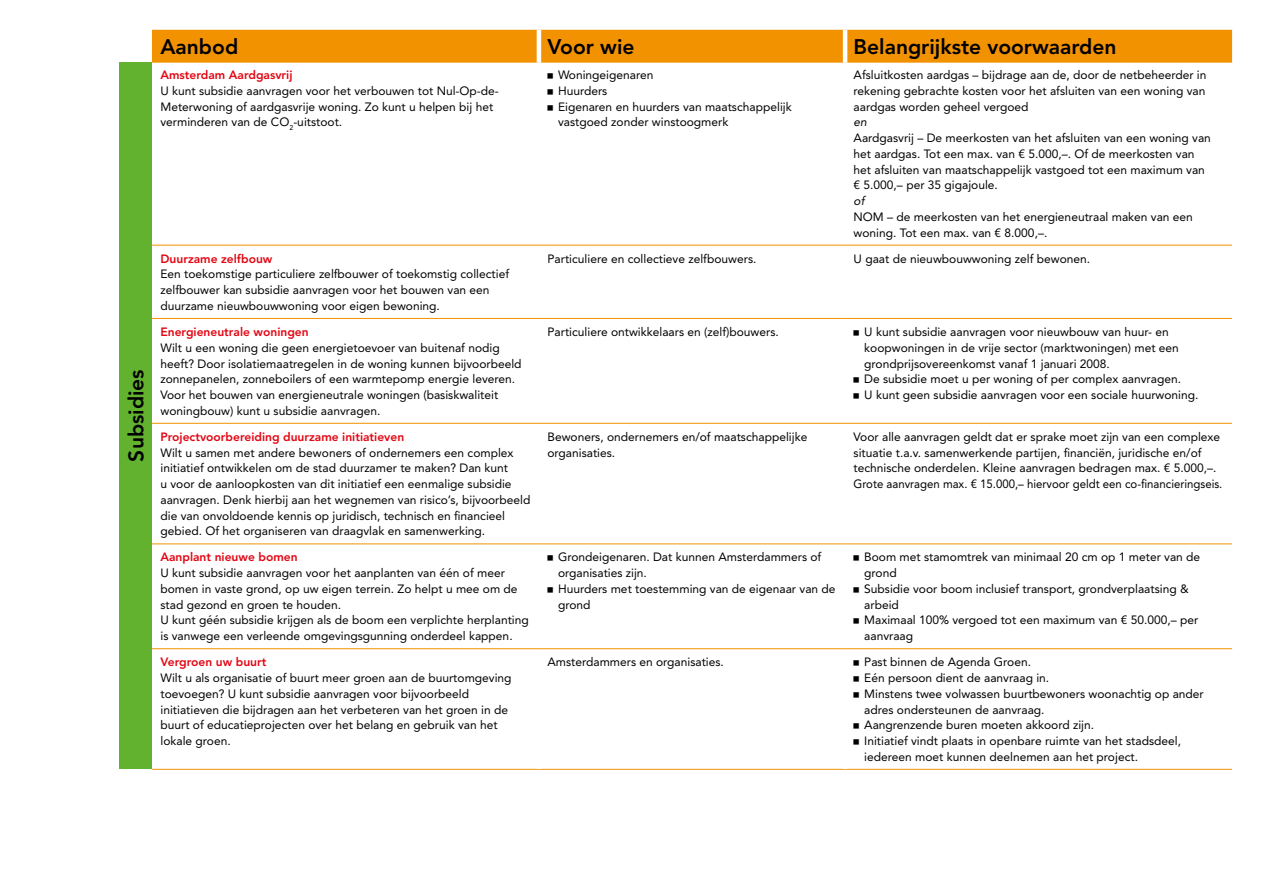
<style>
.page{position:relative;width:1263px;height:893px;background:#fff}
.page>*{position:absolute;margin:0;border:0;box-sizing:border-box;transform-origin:0 0}
.t1{font:800 21px "Avenir LT Std";color:#000}
.t2{font:12px/15.8px "Avenir LT Std";color:#000}
.t3{font:800 12px "Avenir LT Std";color:#e30613}
.t4{font:italic 12px "Avenir LT Std";color:#000}
.s1{font-family:"ASD Formfont"}
</style>
<div class="page">
<div style="left:152px;top:30px;width:1080px;height:33px;background:#f39200"></div>
<div style="left:119px;top:63px;width:33px;height:706px;background:#62b22f"></div>
<hr style="left:152px;top:769px;width:387px;height:1px;background:#f39200">
<hr style="left:539px;top:769px;width:306px;height:1px;background:#f39200">
<hr style="left:845px;top:769px;width:387px;height:1px;background:#f39200">
<hr style="left:537px;top:30px;width:4px;height:33px;background:#fff">
<hr style="left:843px;top:30px;width:4px;height:33px;background:#fff">
<hr style="left:152px;top:245px;width:387px;height:1px;background:#f39200">
<hr style="left:539px;top:245px;width:306px;height:1px;background:#f39200">
<hr style="left:845px;top:245px;width:387px;height:1px;background:#f39200">
<hr style="left:152px;top:318px;width:387px;height:1px;background:#f39200">
<hr style="left:539px;top:318px;width:306px;height:1px;background:#f39200">
<hr style="left:845px;top:318px;width:387px;height:1px;background:#f39200">
<hr style="left:152px;top:423px;width:387px;height:1px;background:#f39200">
<hr style="left:539px;top:423px;width:306px;height:1px;background:#f39200">
<hr style="left:845px;top:423px;width:387px;height:1px;background:#f39200">
<hr style="left:152px;top:543px;width:387px;height:1px;background:#f39200">
<hr style="left:539px;top:543px;width:306px;height:1px;background:#f39200">
<hr style="left:845px;top:543px;width:387px;height:1px;background:#f39200">
<hr style="left:152px;top:648px;width:387px;height:1px;background:#f39200">
<hr style="left:539px;top:648px;width:306px;height:1px;background:#f39200">
<hr style="left:845px;top:648px;width:387px;height:1px;background:#f39200">
<p class="t1" style="left:124px;top:461px;width:94px;rotate:-90deg">Subsidies</p>
<p class="t1" style="left:160px;top:34px;width:79px">Aanbod</p>
<p class="t1" style="left:547px;top:34px;width:89px">Voor wie</p>
<p class="t1" style="left:854px;top:34px;width:264px">Belangrijkste voorwaarden</p>
<p class="t3" style="left:160px;top:68px;width:134px">Amsterdam Aardgasvrij</p>
<p class="t2" style="left:160px;top:83px;width:340px">U kunt subsidie aanvragen voor het verbouwen tot Nul-Op-de-<br>Meterwoning of aardgasvrije woning. Zo kunt u helpen bij het verminderen van de CO<sub>2</sub>-uitstoot.</p>
<p class="t3" style="left:160px;top:251px;width:113px">Duurzame zelfbouw</p>
<p class="t2" style="left:160px;top:266px;width:350px">Een toekomstige particuliere zelfbouwer of toekomstig collectief zelfbouwer kan subsidie aanvragen voor het bouwen van een duurzame nieuwbouwwoning voor eigen bewoning.</p>
<p class="t3" style="left:160px;top:325px;width:150px">Energieneutrale woningen</p>
<p class="t2" style="left:160px;top:340px;width:363px">Wilt u een woning die geen energietoevoer van buitenaf nodig heeft? Door isolatiemaatregelen in de woning kunnen bijvoorbeeld zonnepanelen, zonneboilers of een warmtepomp energie leveren.<br>Voor het bouwen van energieneutrale woningen (basiskwaliteit woningbouw) kunt u subsidie aanvragen.</p>
<p class="t3" style="left:160px;top:430px;width:245px">Projectvoorbereiding duurzame initiatieven</p>
<p class="t2" style="left:160px;top:445px;width:371px">Wilt u samen met andere bewoners of ondernemers een complex initiatief ontwikkelen om de stad duurzamer te maken? Dan kunt<br>u voor de aanloopkosten van dit initiatief een eenmalige subsidie aanvragen. Denk hierbij aan het wegnemen van risico’s, bijvoorbeeld die van onvoldoende kennis op juridisch, technisch en financieel gebied. Of het organiseren van draagvlak en samenwerking.</p>
<p class="t3" style="left:160px;top:550px;width:139px">Aanplant nieuwe bomen</p>
<p class="t2" style="left:160px;top:565px;width:359px">U kunt subsidie aanvragen voor het aanplanten van één of meer bomen in vaste grond, op uw eigen terrein. Zo helpt u mee om de stad gezond en groen te houden.</p>
<p class="t2" style="left:160px;top:612px;width:370px">U kunt géén subsidie krijgen als de boom een verplichte herplanting is vanwege een verleende omgevingsgunning onderdeel kappen.</p>
<p class="t3" style="left:160px;top:655px;width:108px">Vergroen uw buurt</p>
<p class="t2" style="left:160px;top:670px;width:353px">Wilt u als organisatie of buurt meer groen aan de buurtomgeving toevoegen? U kunt subsidie aanvragen voor bijvoorbeeld initiatieven die bijdragen aan het verbeteren van het groen in de buurt of educatieprojecten over het belang en gebruik van het lokale groen.</p>
<p class="t2" style="left:547px;top:67px;width:107px"><span class="s1">•</span> Woningeigenaren</p>
<p class="t2" style="left:547px;top:83px;width:61px"><span class="s1">•</span> Huurders</p>
<p class="t2" style="left:558px;top:99px;width:235px;text-indent:-11px"><span class="s1">•</span> Eigenaren en huurders van maatschappelijk vastgoed zonder winstoogmerk</p>
<p class="t2" style="left:854px;top:67px;width:354px;text-align:justify">Afsluitkosten aardgas – bijdrage aan de, door de netbeheerder in rekening gebrachte kosten voor het afsluiten van een woning van aardgas worden geheel vergoed</p>
<p class="t4" style="left:854px;top:115px;width:15px">en</p>
<p class="t2" style="left:854px;top:130px;width:359px">Aardgasvrij – De meerkosten van het afsluiten van een woning van het aardgas. Tot een max. van € 5.000,–. Of de meerkosten van het afsluiten van maatschappelijk vastgoed tot een maximum van € 5.000,– per 35 gigajoule.</p>
<p class="t4" style="left:854px;top:194px;width:12px">of</p>
<p class="t2" style="left:854px;top:209px;width:341px">NOM – de meerkosten van het energieneutraal maken van een woning. Tot een max. van € 8.000,–.</p>
<p class="t2" style="left:547px;top:251px;width:210px">Particuliere en collectieve zelfbouwers.</p>
<p class="t2" style="left:854px;top:251px;width:238px">U gaat de nieuwbouwwoning zelf bewonen.</p>
<p class="t2" style="left:547px;top:324px;width:233px">Particuliere ontwikkelaars en (zelf)bouwers.</p>
<p class="t2" style="left:864px;top:324px;width:316px;text-indent:-11px"><span class="s1">•</span> U kunt subsidie aanvragen voor nieuwbouw van huur- en koopwoningen in de vrije sector (marktwoningen) met een grondprijsovereenkomst vanaf 1 januari 2008.</p>
<p class="t2" style="left:854px;top:371px;width:329px"><span class="s1">•</span> De subsidie moet u per woning of per complex aanvragen.</p>
<p class="t2" style="left:854px;top:387px;width:346px"><span class="s1">•</span> U kunt geen subsidie aanvragen voor een sociale huurwoning.</p>
<p class="t2" style="left:547px;top:429px;width:261px">Bewoners, ondernemers en/of maatschappelijke organisaties.</p>
<p class="t2" style="left:854px;top:429px;width:370px">Voor alle aanvragen geldt dat er sprake moet zijn van een complexe situatie t.a.v. samenwerkende partijen, financiën, juridische en/of technische onderdelen. Kleine aanvragen bedragen max. € 5.000,–.<br>Grote aanvragen max. € 15.000,– hiervoor geldt een co-financieringseis.</p>
<p class="t2" style="left:558px;top:549px;width:265px;text-indent:-11px"><span class="s1">•</span> Grondeigenaren. Dat kunnen Amsterdammers of organisaties zijn.</p>
<p class="t2" style="left:558px;top:581px;width:279px;text-indent:-11px"><span class="s1">•</span> Huurders met toestemming van de eigenaar van de grond</p>
<p class="t2" style="left:864px;top:549px;width:337px;text-indent:-11px"><span class="s1">•</span> Boom met stamomtrek van minimaal 20 cm op 1 meter van de grond</p>
<p class="t2" style="left:864px;top:581px;width:326px;text-indent:-11px"><span class="s1">•</span> Subsidie voor boom inclusief transport, grondverplaatsing &amp; arbeid</p>
<p class="t2" style="left:864px;top:612px;width:336px;text-indent:-11px"><span class="s1">•</span> Maximaal 100% vergoed tot een maximum van € 50.000,– per aanvraag</p>
<p class="t2" style="left:547px;top:654px;width:178px">Amsterdammers en organisaties.</p>
<p class="t2" style="left:854px;top:654px;width:179px"><span class="s1">•</span> Past binnen de Agenda Groen.</p>
<p class="t2" style="left:854px;top:670px;width:197px"><span class="s1">•</span> Eén persoon dient de aanvraag in.</p>
<p class="t2" style="left:864px;top:686px;width:341px;text-indent:-11px"><span class="s1">•</span> Minstens twee volwassen buurtbewoners woonachtig op ander adres ondersteunen de aanvraag.</p>
<p class="t2" style="left:854px;top:717px;width:242px"><span class="s1">•</span> Aangrenzende buren moeten akkoord zijn.</p>
<p class="t2" style="left:864px;top:733px;width:318px;text-indent:-11px"><span class="s1">•</span> Initiatief vindt plaats in openbare ruimte van het stadsdeel, iedereen moet kunnen deelnemen aan het project.</p>
</div>
